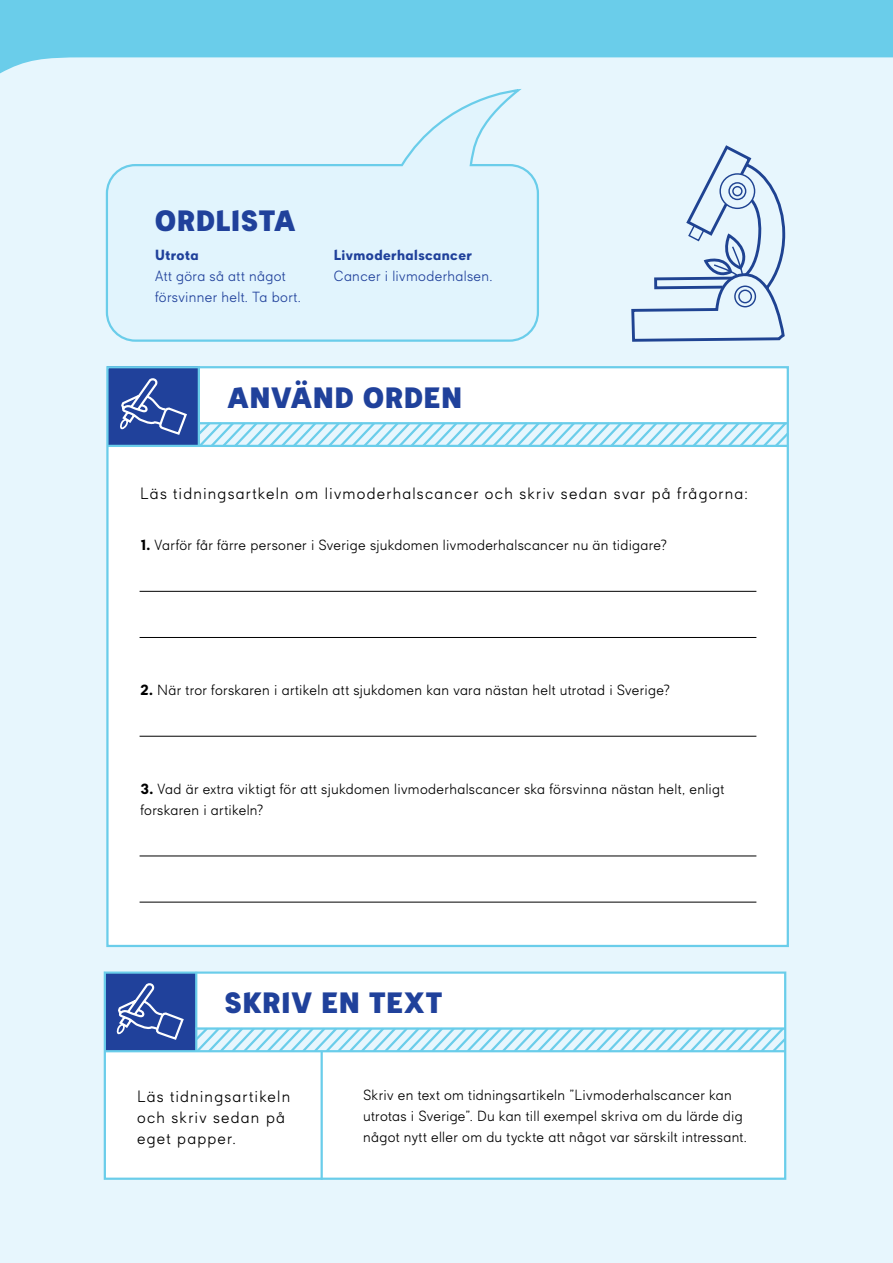
<style>
.page{position:relative;width:893px;height:1263px;background:#e7f6fd}
.page>*{position:absolute;margin:0;border:0;box-sizing:border-box;transform-origin:0 0}
.Övningar___rubrik{font:800 27px "Cancerfonden Sans";letter-spacing:.035em;color:#20419b}
.Övningar___ingress{font:300 15px/21px "Cancerfonden Sans";letter-spacing:.08em;color:#000}
.Bröd{font:300 13.5px/21px "Cancerfonden Sans";letter-spacing:.025em;color:#000}
.t1{font:300 13.5px/21px "Cancerfonden Sans";letter-spacing:.025em;color:#20419b}
.s1{font-weight:700}
</style>
<div class="page">
<div style="left:105px;top:1052px;width:680px;height:128px;background:#fff"></div>
<hr style="left:321px;top:1052px;width:2px;height:128px;background:#6acdea">
<div style="left:105px;top:972px;width:680px;height:56px;background:#fff"></div>
<div style="left:105px;top:972px;width:91px;height:79px;background:#20419b"></div>
<div style="left:104px;top:971px;width:682px;height:209px;border:2px solid #6acdea"></div>
<hr style="left:105px;top:1050px;width:680px;height:2px;background:#6acdea">
<hr style="left:195px;top:972px;width:2px;height:80px;background:#6acdea">
<svg style="left:193px;top:1025px;width:594px;height:29px"></svg>
<svg style="left:105px;top:90px;width:434px;height:252px"></svg>
<svg style="left:0;top:0;width:893px;height:73px;fill:#6acdea"></svg>
<svg style="left:116px;top:983px;width:68px;height:57px"></svg>
<div style="left:107px;top:442px;width:681px;height:505px;background:#fff"></div>
<div style="left:107px;top:366px;width:681px;height:56px;background:#fff"></div>
<div style="left:107px;top:366px;width:93px;height:80px;background:#20419b"></div>
<hr style="left:107px;top:445px;width:681px;height:2px;background:#6acdea">
<hr style="left:198px;top:366px;width:2px;height:81px;background:#6acdea">
<svg style="left:120px;top:379px;width:67px;height:56px"></svg>
<svg style="left:196px;top:420px;width:593px;height:29px"></svg>
<hr style="left:140px;top:591px;width:616px;height:1px;background:#000">
<hr style="left:140px;top:637px;width:616px;height:1px;background:#000">
<hr style="left:140px;top:736px;width:616px;height:1px;background:#000">
<hr style="left:140px;top:856px;width:616px;height:1px;background:#000">
<hr style="left:140px;top:902px;width:616px;height:1px;background:#000">
<svg style="left:631px;top:145px;width:155px;height:197px"></svg>
<p class="Övningar___rubrik" style="left:155px;top:202px;width:142px">ORDLISTA</p>
<p class="t1" style="left:155px;top:244px;width:147px"><span class="s1">Utrota<br></span>Att göra så att något försvinner helt. Ta bort.</p>
<p class="t1" style="left:334px;top:244px;width:160px"><span class="s1">Livmoderhalscancer<br></span>Cancer i livmoderhalsen.</p>
<p class="Övningar___rubrik" style="left:228px;top:380px;width:236px">ANVÄND ORDEN</p>
<p class="Övningar___ingress" style="left:140px;top:483px;width:609px">Läs tidningsartkeln om livmoderhalscancer och skriv sedan svar på frågorna:</p>
<p class="Bröd" style="left:140px;top:535px;width:528px"><span class="s1">1.</span> Varför får färre personer i Sverige sjukdomen livmoderhalscancer nu än tidigare?</p>
<p class="Bröd" style="left:140px;top:679px;width:531px"><span class="s1">2.</span> När tror forskaren i artikeln att sjukdomen kan vara nästan helt utrotad i Sverige?</p>
<p class="Bröd" style="left:140px;top:778px;width:585px"><span class="s1">3.</span> Vad är extra viktigt för att sjukdomen livmoderhalscancer ska försvinna nästan helt, enligt forskaren i artikeln?</p>
<p class="Övningar___rubrik" style="left:225px;top:984px;width:219px">SKRIV EN TEXT</p>
<p class="Övningar___ingress" style="left:137px;top:1086px;width:155px">Läs tidningsartikeln och skriv sedan på eget papper.</p>
<p class="Bröd" style="left:363px;top:1085px;width:385px">Skriv en text om tidningsartikeln ”Livmoderhalscancer kan utrotas i Sverige”. Du kan till exempel skriva om du lärde dig något nytt eller om du tyckte att något var särskilt intressant.</p>
</div>
